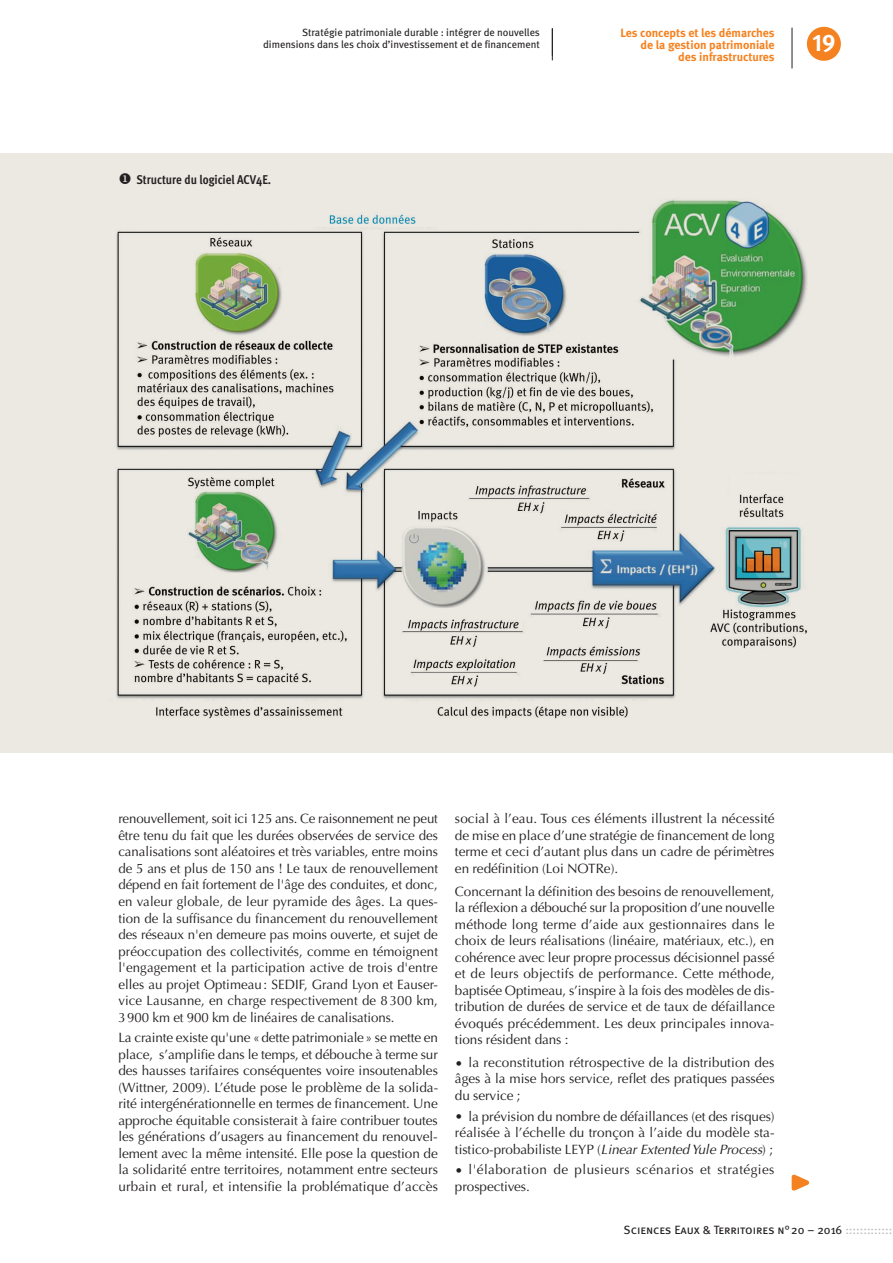
<style>
.page{position:relative;width:893px;height:1263px;background:#fff}
.page>*{position:absolute;margin:0;border:0;box-sizing:border-box;transform-origin:0 0}
.t1{font:24px "Meta Bold Caps Expert";color:#fff}
.t2{font:13.5px/16.5px "Optima";color:#231f20;text-align:justify}
.t3{font:13.5px/16.5px "Optima";letter-spacing:.03em;color:#231f20}
.t4{font:700 12.75px "Meta Cond OT";color:#231f20}
.t5{font:700 12px/12px "Meta";color:#f58220;text-align:right}
.t6{font:12px "Meta Book Caps";color:#231f20}
.t7{font:10.5px/12px "Meta Book LF";color:#231f20;text-align:right}
.s1{font-style:italic}
.s2{color:#bcbdc0}
</style>
<div class="page">
<hr style="left:552px;top:28px;width:1px;height:32px;background:#231f20">
<svg style="left:791px;top:1174px;width:19px;height:17px"></svg>
<div style="left:0;top:153px;width:893px;height:600px;background:#ece9e3"></div>
<img style="left:116px;top:199px;width:691px;height:520px">
<div style="left:807px;top:27px;width:34px;height:34px;background:#f58220;border-radius:50%"></div>
<hr style="left:792px;top:28px;width:1px;height:40px;background:#231f20">
<p class="t7" style="left:263px;top:26px;width:278px">Stratégie patrimoniale durable : intégrer de nouvelles dimensions dans les choix d’investissement et de financement</p>
<p class="t4" style="left:118px;top:172px;width:154px">◆ Structure du logiciel ACV4E.</p>
<p class="t5" style="left:620px;top:27px;width:156px">Les concepts et les démarches de la gestion patrimoniale des infrastructures</p>
<h1 class="t1" style="left:812px;top:28px;width:25px">19</h1>
<p class="t2" style="left:118px;top:811px;width:321px">renouvellement, soit ici 125 ans. Ce raisonnement ne peut être tenu du fait que les durées observées de service des canalisations sont aléatoires et très variables, entre moins de 5 ans et plus de 150 ans ! Le taux de renouvellement dépend en fait fortement de l'âge des conduites, et donc, en valeur globale, de leur pyramide des âges. La ques&shy;tion de la suffisance du financement du renouvellement des réseaux n'en demeure pas moins ouverte, et sujet de préoccupation des collectivités, comme en témoignent l'engagement et la participation active de trois d'entre elles au projet Optimeau: SEDIF, Grand Lyon et Eauser&shy;vice Lausanne, en charge respectivement de 8 300 km, 3900 km et 900 km de linéaires de canalisations.</p>
<p class="t2" style="left:118px;top:1030px;width:321px">La crainte existe qu'une «dette patrimoniale» se mette en place, s’amplifie dans le temps, et débouche à terme sur des hausses tarifaires conséquentes voire insoutenables (Wittner, 2009). L’étude pose le problème de la solida&shy;rité intergénérationnelle en termes de financement. Une approche équitable consisterait à faire contribuer toutes les générations d’usagers au financement du renouvel&shy;lement avec la même intensité. Elle pose la question de la solidarité entre territoires, notamment entre secteurs urbain et rural, et intensifie la problématique d’accès</p>
<p class="t2" style="left:455px;top:811px;width:321px">social à l’eau. Tous ces éléments illustrent la nécessité de mise en place d’une stratégie de financement de long terme et ceci d’autant plus dans un cadre de périmètres en redéfinition (Loi NOTRe).</p>
<p class="t2" style="left:455px;top:883px;width:321px">Concernant la définition des besoins de renouvellement, la réflexion a débouché sur la proposition d’une nouvelle méthode long terme d’aide aux gestionnaires dans le choix de leurs réalisations (linéaire, matériaux, etc.), en cohérence avec leur propre processus décisionnel passé et de leurs objectifs de performance. Cette méthode, baptisée Optimeau, s’inspire à la fois des modèles de dis&shy;tribution de durées de service et de taux de défaillance évoqués précédemment. Les deux principales innova&shy;tions résident dans :</p>
<p class="t2" style="left:455px;top:1054px;width:321px">• la reconstitution rétrospective de la distribution des âges à la mise hors service, reflet des pratiques passées du service ;</p>
<p class="t2" style="left:455px;top:1108px;width:321px">• la prévision du nombre de défaillances (et des risques) réalisée à l’échelle du tronçon à l’aide du modèle sta&shy;tistico-probabiliste LEYP (<span class="s1">Linear Extented Yule Process</span>) ;</p>
<p class="t3" style="left:455px;top:1162px;width:321px">• l'élaboration de plusieurs scénarios et stratégies prospectives.</p>
<p class="t6" style="left:624px;top:1223px;width:270px">Sciences Eaux &amp; Territoires n°20 – 2016 <span class="s2">:::::::::::::</span></p>
</div>
